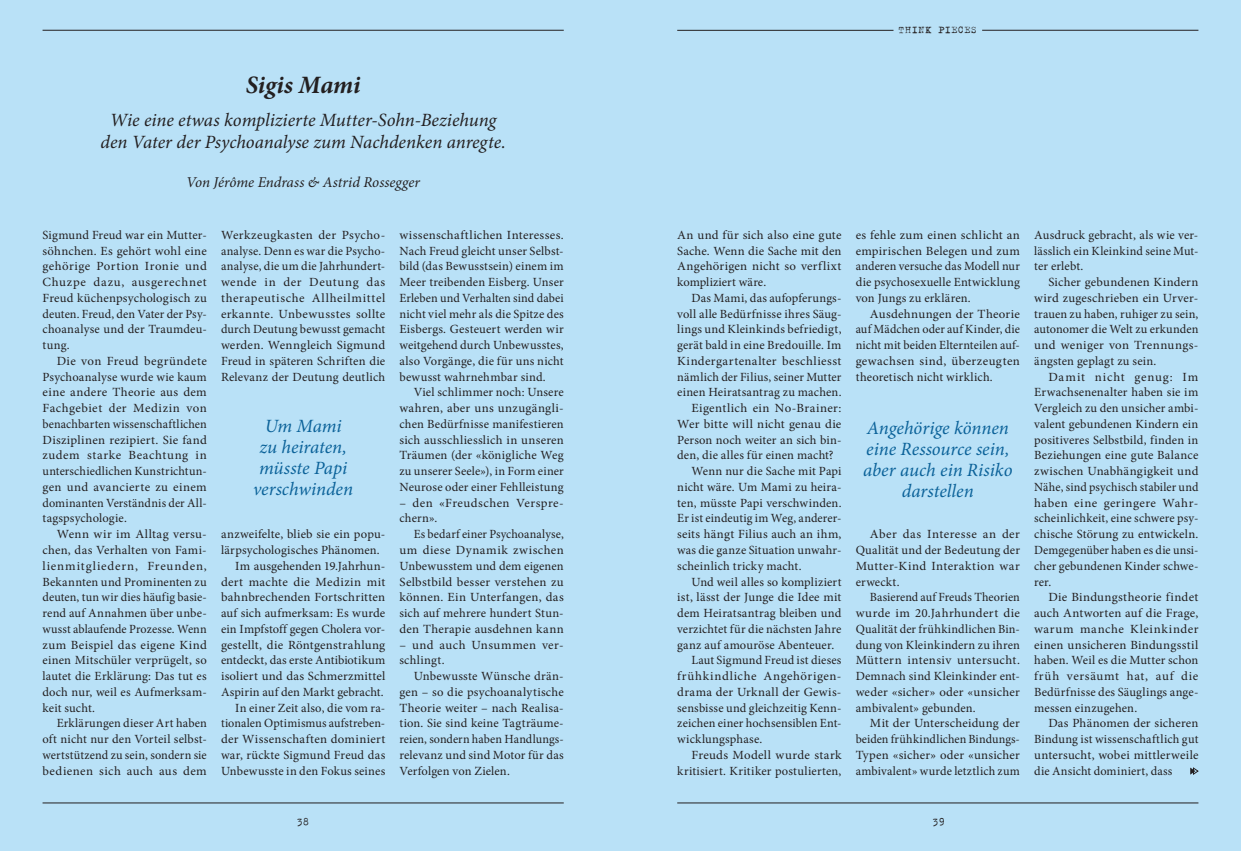
<style>
.page{position:relative;width:1241px;height:851px;background:#fff}
.page>*{position:absolute;margin:0;border:0;box-sizing:border-box;transform-origin:0 0}
.t1{font:italic 700 25px "Minion Pro";color:#231f20}
.t2{font:italic 18.75px/21.2px "Minion Pro";letter-spacing:-.005em;color:#0b6299;text-align:center}
.t3{font:italic 18.75px/21.2px "Minion Pro";letter-spacing:-.005em;color:#231f20;text-align:center}
.t4{font:italic 15px "Minion Pro";letter-spacing:-.005em;color:#231f20}
.t5{font:12.5px/15.8px "Minion Pro";letter-spacing:.015em;color:#231f20;text-align:justify}
.t6{font:11.25px "Trixie Text";letter-spacing:.03em;color:#231f20}
</style>
<div class="page">
<div style="left:0;top:0;width:1240px;height:850px;background:#b9e1f7"></div>
<hr style="left:43px;top:30px;width:520px;height:1px;background:#231f20">
<hr style="left:677px;top:30px;width:216px;height:1px;background:#231f20">
<hr style="left:981px;top:30px;width:217px;height:1px;background:#231f20">
<svg style="left:1190px;top:767px;width:8px;height:8px"></svg>
<hr style="left:43px;top:802px;width:520px;height:1px;background:#231f20">
<hr style="left:677px;top:802px;width:521px;height:1px;background:#231f20">
<p class="t6" style="left:898px;top:23px;width:80px">THINK PIECES</p>
<h4 class="t1" style="left:246px;top:67px;width:116px">Sigis Mami</h4>
<p class="t3" style="left:100px;top:110px;width:407px">Wie eine etwas komplizierte Mutter-Sohn-Beziehung den Vater der Psychoanalyse zum Nachdenken anregte.</p>
<p class="t4" style="left:186px;top:171px;width:235px">Von Jérôme Endrass &amp; Astrid Rossegger</p>
<p class="t5" style="left:43px;top:227px;width:166px">Sigmund Freud war ein Mutter&shy;söhnchen. Es gehört wohl eine gehörige Portion Ironie und Chuzpe dazu, ausgerechnet Freud küchenpsychologisch zu deuten. Freud, den Vater der Psy&shy;choanalyse und der Traumdeu&shy;tung.</p>
<p class="t5" style="left:43px;top:353px;width:166px;text-indent:14px">Die von Freud begründete Psychoanalyse wurde wie kaum eine andere Theorie aus dem Fachgebiet der Medizin von benachbarten wissenschaftlichen Disziplinen rezipiert. Sie fand zudem starke Beachtung in unterschiedlichen Kunstrichtun&shy;gen und avancierte zu einem dominanten Verständnis der All&shy;tagspsychologie.</p>
<p class="t5" style="left:43px;top:526px;width:166px;text-indent:14px">Wenn wir im Alltag versu&shy;chen, das Verhalten von Fami&shy;lienmitgliedern, Freunden, Bekannten und Prominenten zu deuten, tun wir dies häufig basie&shy;rend auf Annahmen über unbe&shy;wusst ablaufende Prozesse. Wenn zum Beispiel das eigene Kind einen Mitschüler verprügelt, so lautet die Erklärung: Das tut es doch nur, weil es Aufmerksam&shy;keit sucht.</p>
<p class="t5" style="left:43px;top:715px;width:166px;text-indent:14px">Erklärungen dieser Art haben oft nicht nur den Vorteil selbst&shy;wertstützend zu sein, sondern sie bedienen sich auch aus dem</p>
<p class="t5" style="left:221px;top:227px;width:166px">Werkzeugkasten der Psycho&shy;analyse. Denn es war die Psycho&shy;analyse, die um die Jahrhundert&shy;wende in der Deutung das therapeutische Allheilmittel erkannte. Unbewusstes sollte durch Deutung bewusst gemacht werden. Wenngleich Sigmund Freud in späteren Schriften die Relevanz der Deutung deutlich</p>
<p class="t5" style="left:399px;top:227px;width:166px">wissenschaftlichen Interesses.<br>Nach Freud gleicht unser Selbst&shy;bild (das Bewusstsein) einem im Meer treibenden Eisberg. Unser Erleben und Verhalten sind dabei nicht viel mehr als die Spitze des Eisbergs. Gesteuert werden wir weitgehend durch Unbewusstes, also Vorgänge, die für uns nicht bewusst wahrnehmbar sind.</p>
<p class="t5" style="left:399px;top:384px;width:166px;text-indent:14px">Viel schlimmer noch: Unsere wahren, aber uns unzugängli&shy;chen Bedürfnisse manifestieren sich ausschliesslich in unseren Träumen (der «königliche Weg zu unserer Seele»), in Form einer Neurose oder einer Fehlleistung</p>
<p class="t5" style="left:399px;top:495px;width:166px">– den «Freudschen Verspre&shy;chern».</p>
<p class="t5" style="left:399px;top:526px;width:166px;text-indent:14px">Es bedarf einer Psychoanalyse, um diese Dynamik zwischen Unbewusstem und dem eigenen Selbstbild besser verstehen zu können. Ein Unterfangen, das sich auf mehrere hundert Stun&shy;den Therapie ausdehnen kann</p>
<p class="t5" style="left:399px;top:636px;width:166px">– und auch Unsummen ver&shy;schlingt.</p>
<p class="t5" style="left:399px;top:668px;width:166px;text-indent:14px">Unbewusste Wünsche drän&shy;gen – so die psychoanalytische Theorie weiter – nach Realisa&shy;tion. Sie sind keine Tagträume&shy;reien, sondern haben Handlungs&shy;relevanz und sind Motor für das Verfolgen von Zielen.</p>
<p class="t2" style="left:253px;top:415px;width:101px">Um Mami<br>zu heiraten, müsste Papi verschwinden</p>
<p class="t5" style="left:221px;top:526px;width:166px">anzweifelte, blieb sie ein popu&shy;lärpsychologisches Phänomen.</p>
<p class="t5" style="left:221px;top:558px;width:166px;text-indent:14px">Im ausgehenden 19.Jahrhun&shy;dert machte die Medizin mit bahnbrechenden Fortschritten auf sich aufmerksam: Es wurde ein Impfstoff gegen Cholera vor&shy;gestellt, die Röntgenstrahlung entdeckt, das erste Antibiotikum isoliert und das Schmerzmittel Aspirin auf den Markt gebracht.</p>
<p class="t5" style="left:221px;top:699px;width:166px;text-indent:14px">In einer Zeit also, die vom ra&shy;tionalen Optimismus aufstreben&shy;der Wissenschaften dominiert war, rückte Sigmund Freud das Unbewusste in den Fokus seines</p>
<p class="t5" style="left:677px;top:227px;width:166px">An und für sich also eine gute Sache. Wenn die Sache mit den Angehörigen nicht so verflixt kompliziert wäre.</p>
<p class="t5" style="left:677px;top:290px;width:166px;text-indent:14px">Das Mami, das aufopferungs&shy;voll alle Bedürfnisse ihres Säug&shy;lings und Kleinkinds befriedigt, gerät bald in eine Bredouille. Im Kindergartenalter beschliesst nämlich der Filius, seiner Mutter einen Heiratsantrag zu machen.</p>
<p class="t5" style="left:677px;top:400px;width:166px;text-indent:14px">Eigentlich ein No-Brainer:<br>Wer bitte will nicht genau die Person noch weiter an sich bin&shy;den, die alles für einen macht?</p>
<p class="t5" style="left:677px;top:463px;width:166px;text-indent:14px">Wenn nur die Sache mit Papi nicht wäre. Um Mami zu heira&shy;ten, müsste Papi verschwinden.<br>Er ist eindeutig im Weg, anderer&shy;seits hängt Filius auch an ihm, was die ganze Situation unwahr&shy;scheinlich tricky macht.</p>
<p class="t5" style="left:677px;top:573px;width:166px;text-indent:14px">Und weil alles so kompliziert ist, lässt der Junge die Idee mit dem Heiratsantrag bleiben und verzichtet für die nächsten Jahre ganz auf amouröse Abenteuer.</p>
<p class="t5" style="left:677px;top:652px;width:166px;text-indent:14px">Laut Sigmund Freud ist dieses frühkindliche Angehörigen&shy;drama der Urknall der Gewis&shy;sensbisse und gleichzeitig Kenn&shy;zeichen einer hochsensiblen Ent&shy;wicklungsphase.</p>
<p class="t5" style="left:677px;top:747px;width:166px;text-align:right">Freuds Modell wurde stark kritisiert. Kritiker postulierten,</p>
<p class="t5" style="left:855px;top:227px;width:166px">es fehle zum einen schlicht an empirischen Belegen und zum anderen versuche das Modell nur die psychosexuelle Entwicklung von Jungs zu erklären.</p>
<p class="t5" style="left:855px;top:306px;width:166px;text-indent:14px">Ausdehnungen der Theorie auf Mädchen oder auf Kinder, die nicht mit beiden Elternteilen auf&shy;gewachsen sind, überzeugten theoretisch nicht wirklich.</p>
<p class="t2" style="left:863px;top:417px;width:151px">Angehörige können eine Ressource sein, aber auch ein Risiko darstellen</p>
<p class="t5" style="left:855px;top:526px;width:166px;text-indent:14px">Aber das Interesse an der Qualität und der Bedeutung der Mutter-Kind Interaktion war erweckt.</p>
<p class="t5" style="left:855px;top:589px;width:166px;text-indent:14px">Basierend auf Freuds Theorien wurde im 20.Jahrhundert die Qualität der frühkindlichen Bin&shy;dung von Kleinkindern zu ihren Müttern intensiv untersucht.<br>Demnach sind Kleinkinder ent&shy;weder «sicher» oder «unsicher ambivalent» gebunden.</p>
<p class="t5" style="left:855px;top:715px;width:166px;text-indent:14px">Mit der Unterscheidung der beiden frühkindlichen Bindungs-Typen «sicher» oder «unsicher ambivalent» wurde letztlich zum</p>
<p class="t5" style="left:1033px;top:227px;width:166px">Ausdruck gebracht, als wie ver&shy;lässlich ein Kleinkind seine Mut&shy;ter erlebt.</p>
<p class="t5" style="left:1033px;top:274px;width:166px;text-indent:14px">Sicher gebundenen Kindern wird zugeschrieben ein Urver&shy;trauen zu haben, ruhiger zu sein, autonomer die Welt zu erkunden und weniger von Trennungs&shy;ängsten geplagt zu sein.</p>
<p class="t5" style="left:1033px;top:369px;width:166px;text-indent:14px">Damit nicht genug: Im Erwachsenenalter haben sie im Vergleich zu den unsicher ambi&shy;valent gebundenen Kindern ein positiveres Selbstbild, finden in Beziehungen eine gute Balance zwischen Unabhängigkeit und Nähe, sind psychisch stabiler und haben eine geringere Wahr&shy;scheinlichkeit, eine schwere psy&shy;chische Störung zu entwickeln.<br>Demgegenüber haben es die unsi&shy;cher gebundenen Kinder schwe&shy;rer.</p>
<p class="t5" style="left:1033px;top:589px;width:166px;text-indent:14px">Die Bindungstheorie findet auch Antworten auf die Frage, warum manche Kleinkinder einen unsicheren Bindungsstil haben. Weil es die Mutter schon früh versäumt hat, auf die Bedürfnisse des Säuglings ange&shy;messen einzugehen.</p>
<p class="t5" style="left:1033px;top:715px;width:166px;text-indent:14px">Das Phänomen der sicheren Bindung ist wissenschaftlich gut untersucht, wobei mittlerweile die Ansicht dominiert, dass</p>
<p class="t6" style="left:297px;top:815px;width:14px">38</p>
<p class="t6" style="left:932px;top:815px;width:14px">39</p>
</div>
